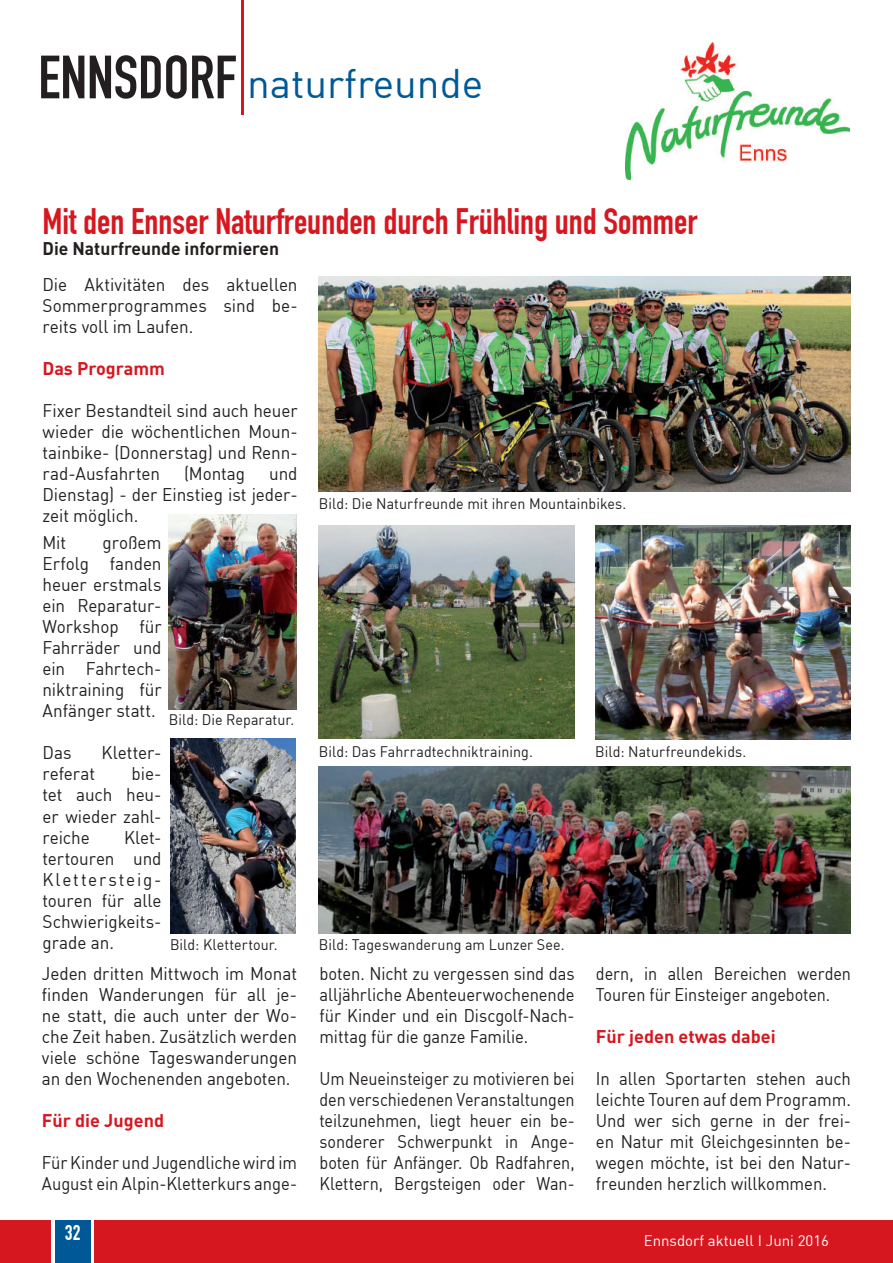
<style>
.page{position:relative;width:893px;height:1263px;background:#fff}
.page>*{position:absolute;margin:0;border:0;box-sizing:border-box;transform-origin:0 0}
.t1{font:60px "DIN Engschrift";color:#231f20}
.t2{font:40.5px "DIN";color:#005996}
.t3{font:36px "DIN Engschrift";color:#d7171f}
.t4{font:21px "DIN Engschrift";color:#fff}
.t5{font:18px/21px "DIN";letter-spacing:-.005em;color:#231f20;text-align:justify;scale:.95 1}
.t6{font:18px/21px "DIN";letter-spacing:-.005em;color:#231f20;text-align:justify;scale:.9 1}
.t7{font:18px/21px "DIN";letter-spacing:-.005em;color:#231f20;scale:.92 1}
.t8{font:18px/21px "DIN";letter-spacing:-.005em;color:#231f20;text-align:justify;scale:.93 1}
.t9{font:700 18px "DIN";color:#d7171f}
.t10{font:700 18px "DIN";color:#231f20}
.t11{font:15px "DIN";letter-spacing:.005em;color:#231f20;scale:.95 1}
.t12{font:15px "DIN";color:#fff}
</style>
<div class="page">
<div style="left:0;top:1220px;width:893px;height:43px;background:#d7171f"></div>
<div style="left:51px;top:1220px;width:43px;height:43px;background:linear-gradient(to bottom,#fff,#fff)"></div>
<div style="left:55px;top:1220px;width:35px;height:43px;background:#005996"></div>
<hr style="left:241px;top:0;width:3px;height:114px;background:#d7171f">
<img style="left:625px;top:42px;width:225px;height:137px">
<img style="left:319px;top:276px;width:531px;height:216px">
<img style="left:170px;top:739px;width:125px;height:195px">
<img style="left:319px;top:767px;width:531px;height:167px">
<img style="left:595px;top:525px;width:255px;height:214px">
<img style="left:169px;top:515px;width:127px;height:195px">
<img style="left:319px;top:525px;width:255px;height:214px">
<h1 class="t1" style="left:38px;top:42px;width:200px">ENNSDORF</h1>
<h2 class="t2" style="left:247px;top:58px;width:238px">naturfreunde</h2>
<h3 class="t3" style="left:43px;top:200px;width:656px">Mit den Ennser Naturfreunden durch Frühling und Sommer</h3>
<p class="t10" style="left:43px;top:237px;width:238px">Die Naturfreunde informieren</p>
<p class="t5" style="left:43px;top:274px;width:270px">Die Aktivitäten des aktuellen Sommerprogrammes sind be&shy;reits voll im Laufen.</p>
<p class="t9" style="left:43px;top:357px;width:124px">Das Programm</p>
<p class="t5" style="left:43px;top:400px;width:270px">Fixer Bestandteil sind auch heuer wieder die wöchentlichen Moun&shy;tainbike- (Donnerstag) und Renn&shy;rad-Ausfahrten</p>
<p class="t5" style="left:184px;top:463px;width:66px">(Montag</p>
<p class="t5" style="left:43px;top:463px;width:270px;text-indent:227px">und Dienstag) - der Einstieg ist jeder&shy;zeit möglich.</p>
<p class="t11" style="left:319px;top:494px;width:325px">Bild: Die Naturfreunde mit ihren Mountainbikes.</p>
<p class="t5" style="left:43px;top:532px;width:127px;text-indent:60px">großem Erfolg fanden heuer erstmals ein Reparatur-Workshop für Fahrräder und ein Fahrtech&shy;niktraining für Anfänger statt.</p>
<p class="t5" style="left:43px;top:742px;width:32px">Das</p>
<p class="t5" style="left:102px;top:742px;width:65px">Kletter-</p>
<p class="t5" style="left:43px;top:763px;width:57px">referat</p>
<p class="t5" style="left:43px;top:532px;width:26px">Mit</p>
<p class="t11" style="left:169px;top:710px;width:133px">Bild: Die Reparatur.</p>
<p class="t5" style="left:43px;top:763px;width:127px;text-indent:89px">bie&shy;tet auch heu&shy;er wieder zahl&shy;reiche</p>
<p class="t5" style="left:43px;top:826px;width:127px;text-indent:82px">Klet&shy;tertouren und Klettersteig&shy;touren für alle Schwierigkeits&shy;grade an.</p>
<p class="t11" style="left:170px;top:935px;width:115px">Bild: Klettertour.</p>
<p class="t5" style="left:42px;top:962px;width:270px">Jeden dritten Mittwoch im Monat finden Wanderungen für all je&shy;ne statt, die auch unter der Wo&shy;che Zeit haben. Zusätzlich werden viele schöne Tageswanderungen an den Wochenenden angeboten.</p>
<p class="t9" style="left:42px;top:1108px;width:124px">Für die Jugend</p>
<p class="t7" style="left:42px;top:1151px;width:279px">Für Kinder und Jugendliche wird im<br>August ein Alpin-Kletterkurs ange-</p>
<p class="t4" style="left:65px;top:1220px;width:17px">32</p>
<p class="t11" style="left:319px;top:742px;width:227px">Bild: Das Fahrradtechniktraining.</p>
<p class="t11" style="left:595px;top:742px;width:161px">Bild: Naturfreundekids.</p>
<p class="t11" style="left:319px;top:935px;width:260px">Bild: Tageswanderung am Lunzer See.</p>
<p class="t7" style="left:320px;top:962px;width:279px;text-align:justify">boten. Nicht zu vergessen sind das alljährliche Abenteuerwochenende für Kinder und ein Discgolf-Nach&shy;mittag für die ganze Familie.</p>
<p class="t6" style="left:319px;top:1067px;width:285px">Um Neueinsteiger zu motivieren bei den verschiedenen Veranstaltungen teilzunehmen, liegt heuer ein be&shy;sonderer Schwerpunkt in Ange&shy;boten für Anfänger. Ob Radfahren, Klettern, Bergsteigen oder Wan-</p>
<p class="t6" style="left:596px;top:962px;width:285px">dern, in allen Bereichen werden<br>Touren für Einsteiger angeboten.</p>
<p class="t9" style="left:596px;top:1024px;width:181px">Für jeden etwas dabei</p>
<p class="t8" style="left:596px;top:1067px;width:276px">In allen Sportarten stehen auch leichte Touren auf dem Programm.<br>Und wer sich gerne in der frei&shy;en Natur mit Gleichgesinnten be&shy;wegen möchte, ist bei den Natur&shy;freunden herzlich willkommen.</p>
<p class="t12" style="left:644px;top:1231px;width:187px">Ennsdorf aktuell I Juni 2016</p>
</div>
